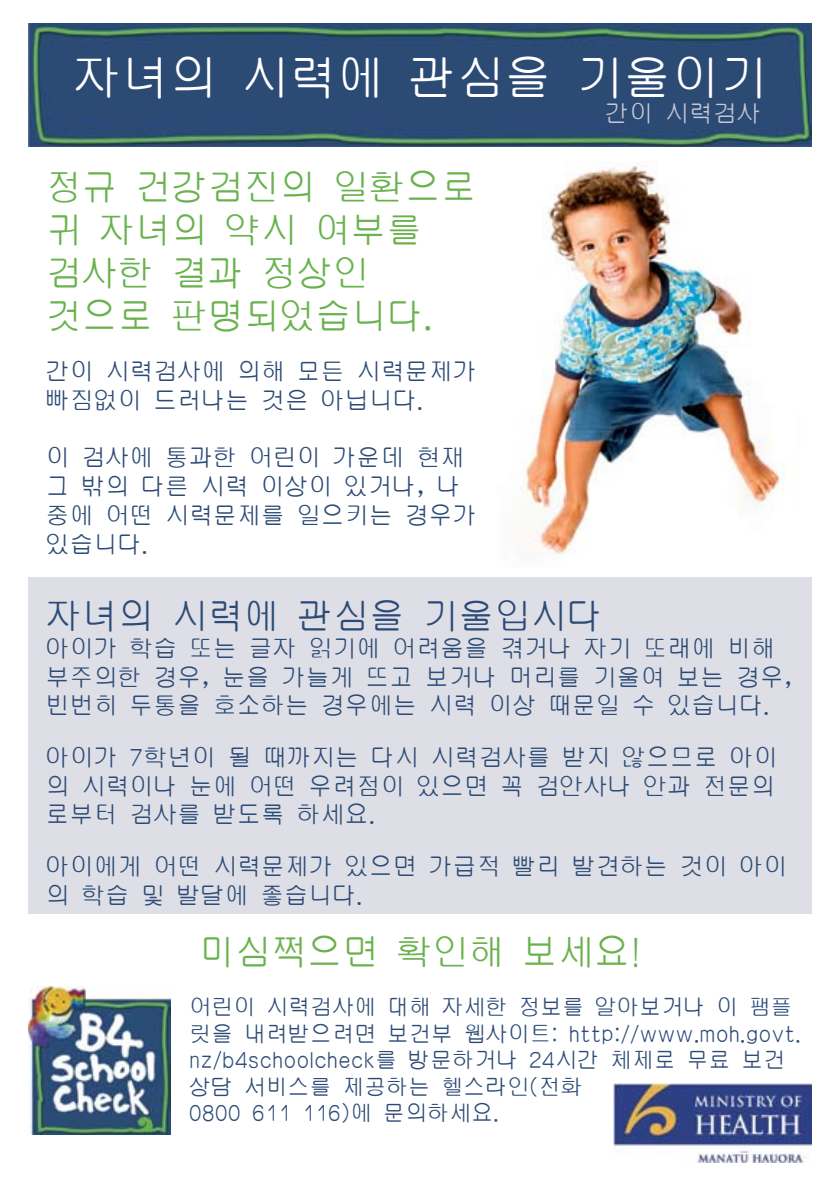
<style>
.page{position:relative;width:840px;height:1191px;background:#fff}
.page>*{position:absolute;margin:0;border:0;box-sizing:border-box;transform-origin:0 0}
.t1{font:48px "Baekmuk Gulim";color:#fff}
.t2{font:36px/43.2px "Baekmuk Gulim";color:#69b24d}
.t3{font:36px "Baekmuk Gulim";color:#2c4b76}
.t4{font:24px/28.8px "Baekmuk Gulim";color:#2c4b76}
.t5{font:24px "Baekmuk Gulim";color:#c5c7d5}
.t6{font:22px/26.4px "Baekmuk Gulim";color:#2c4b76}
</style>
<div class="page">
<img style="left:29px;top:24px;width:781px;height:122px">
<img style="left:28px;top:986px;width:142px;height:148px">
<div style="left:28px;top:577px;width:783px;height:337px;background:#dedfe6"></div>
<img style="left:613px;top:1083px;width:198px;height:79px">
<img style="left:524px;top:161px;width:261px;height:393px">
<h1 class="t1" style="left:73px;top:53px;width:695px">자녀의 시력에 관심을 기울이기</h1>
<h2 class="t2" style="left:45px;top:165px;width:432px">정규 건강검진의 일환으로 귀 자녀의 약시 여부를 검사한 결과 정상인 것으로 판명되었습니다.</h2>
<p class="t4" style="left:45px;top:357px;width:432px">간이 시력검사에 의해 모든 시력문제가 빠짐없이 드러나는 것은 아닙니다.</p>
<p class="t4" style="left:45px;top:443px;width:432px">이 검사에 통과한 어린이 가운데 현재 그 밖의 다른 시력 이상이 있거나, 나 중에 어떤 시력문제를 일으키는 경우가 있습니다.</p>
<p class="t5" style="left:604px;top:101px;width:157px">간이 시력검사</p>
<h2 class="t3" style="left:45px;top:597px;width:558px">자녀의 시력에 관심을 기울입시다</h2>
<p class="t4" style="left:45px;top:634px;width:748px">아이가 학습 또는 글자 읽기에 어려움을 겪거나 자기 또래에 비해 부주의한 경우, 눈을 가늘게 뜨고 보거나 머리를 기울여 보는 경우, 빈번히 두통을 호소하는 경우에는 시력 이상 때문일 수 있습니다.</p>
<p class="t4" style="left:45px;top:743px;width:733px;text-align:justify">아이가 7학년이 될 때까지는 다시 시력검사를 받지 않으므로 아이 의 시력이나 눈에 어떤 우려점이 있으면 꼭 검안사나 안과 전문의 로부터 검사를 받도록 하세요.</p>
<p class="t4" style="left:45px;top:852px;width:743px">아이에게 어떤 시력문제가 있으면 가급적 빨리 발견하는 것이 아이 의 학습 및 발달에 좋습니다.</p>
<h2 class="t2" style="left:198px;top:931px;width:444px">미심쩍으면 확인해 보세요!</h2>
<p class="t6" style="left:189px;top:994px;width:613px">어린이 시력검사에 대해 자세한 정보를 알아보거나 이 팸플 릿을 내려받으려면 보건부 웹사이트: http://www.moh.govt. nz/b4schoolcheck를 방문하거나 24시간 체제로 무료 보건 상담 서비스를 제공하는 헬스라인(전화<br>0800 611 116)에 문의하세요.</p>
</div>
